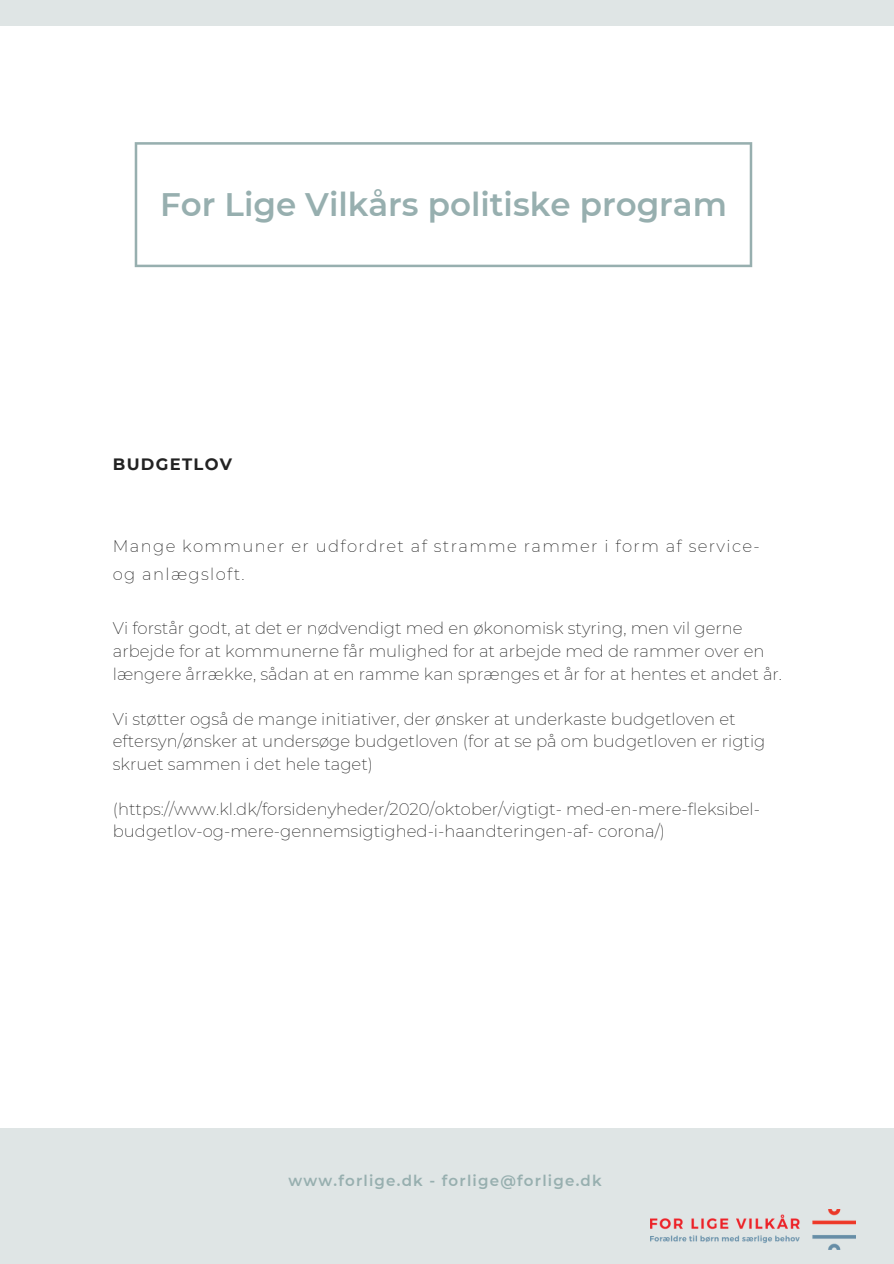
<style>
.page{position:relative;width:894px;height:1264px;background:#fff}
.page>*{position:absolute;margin:0;border:0;box-sizing:border-box;transform-origin:0 0}
.t1{font:600 32.55px "Montserrat";color:#97afaf}
.t2{font:200 16.5px/22.5px "Montserrat";color:#222}
.t3{font:200 16.5px/28.2px "Montserrat";letter-spacing:.08em;color:#222}
.t4{font:700 16.35px "Montserrat";letter-spacing:.08em;color:#222}
.t5{font:600 15px "Montserrat";letter-spacing:.08em;color:#97afaf}
</style>
<div class="page">
<svg style="left:135px;top:142px;width:617px;height:125px"></svg>
<div style="left:0;top:1128px;width:893px;height:135px;background:#dfe5e5"></div>
<div style="left:0;top:0;width:893px;height:25px;background:#dfe5e5"></div>
<img style="left:650px;top:1209px;width:205px;height:40px">
<p class="t1" style="left:160px;top:184px;width:568px">For Lige Vilkårs politiske program</p>
<p class="t4" style="left:113px;top:454px;width:121px">BUDGETLOV</p>
<p class="t3" style="left:113px;top:532px;width:648px">Mange kommuner er udfordret af stramme rammer i form af service&shy;og anlægsloft.</p>
<p class="t2" style="left:113px;top:617px;width:670px">Vi forstår godt, at det er nødvendigt med en økonomisk styring, men vil gerne arbejde for at kommunerne får mulighed for at arbejde med de rammer over en længere årrække, sådan at en ramme kan sprænges et år for at hentes et andet år.</p>
<p class="t2" style="left:113px;top:707px;width:654px">Vi støtter også de mange initiativer, der ønsker at underkaste budgetloven et eftersyn/ønsker at undersøge budgetloven (for at se på om budgetloven er rigtig skruet sammen i det hele taget)</p>
<p class="t2" style="left:113px;top:797px;width:648px">(https://www.kl.dk/forsidenyheder/2020/oktober/vigtigt- med-en-mere-fleksibel&shy;budgetlov-og-mere-gennemsigtighed-i-haandteringen-af- corona/)</p>
<p class="t5" style="left:288px;top:1171px;width:315px">www.forlige.dk - forlige@forlige.dk</p>
</div>
